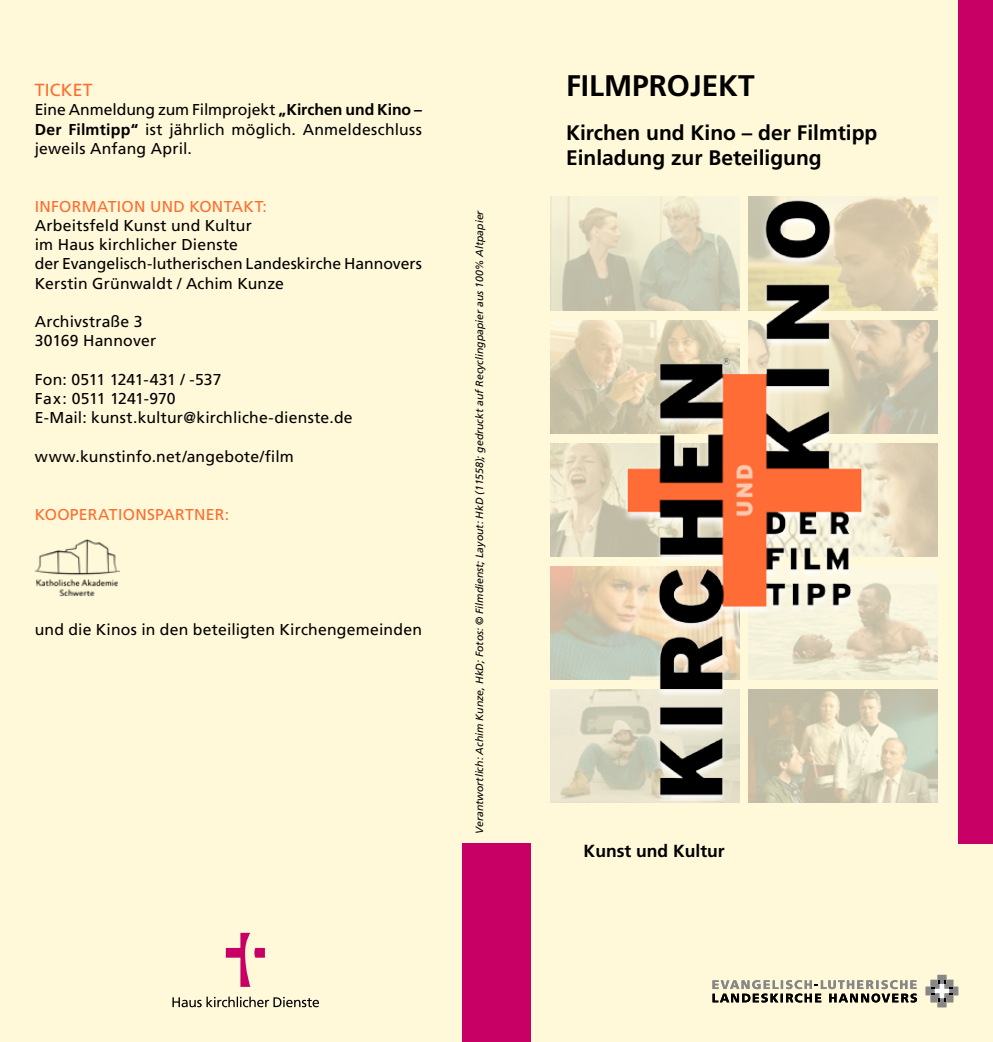
<style>
.page{position:relative;width:993px;height:1042px;background:#fff}
.page>*{position:absolute;margin:0;border:0;box-sizing:border-box;transform-origin:0 0}
.t1{font:700 29.75px "Frutiger LT Com";color:#000}
.t2{font:700 21px/25.2px "Frutiger LT Com";color:#000}
.t3{font:700 17.5px "Frutiger LT Com";color:#000}
.t4{font:17.5px "Frutiger LT Com";letter-spacing:.015em;color:#ff6c2e}
.t5{font:15.75px/19.2px "Frutiger LT Com";letter-spacing:.01em;color:#000}
.t6{font:15.75px "Frutiger LT Com";letter-spacing:.02em;color:#ff6c2e}
.t7{font:italic 10.5px "Frutiger LT Com";color:#000}
.s1{font-weight:700}
</style>
<div class="page">
<div style="left:0;top:0;width:992px;height:1042px;background:#fff8d9"></div>
<div style="left:461px;top:843px;width:35px;height:199px;background:#c80065"></div>
<svg style="left:172px;top:996px;width:147px;height:11px"></svg>
<svg style="left:226px;top:933px;width:39px;height:54px"></svg>
<div style="left:957px;top:0;width:35px;height:843px;background:#c80065"></div>
<div style="left:496px;top:843px;width:35px;height:199px;background:#c80065"></div>
<svg style="left:925px;top:975px;width:32px;height:32px"></svg>
<svg style="left:712px;top:980px;width:204px;height:22px"></svg>
<img style="left:551px;top:197px;width:68px;height:113px">
<img style="left:551px;top:320px;width:68px;height:113px">
<img style="left:551px;top:443px;width:68px;height:113px">
<img style="left:551px;top:689px;width:188px;height:113px">
<img style="left:869px;top:197px;width:67px;height:113px">
<img style="left:869px;top:320px;width:67px;height:113px">
<img style="left:869px;top:443px;width:67px;height:113px">
<img style="left:869px;top:583px;width:67px;height:96px">
<img style="left:748px;top:689px;width:188px;height:113px">
<img style="left:619px;top:196px;width:250px;height:604px">
<img style="left:35px;top:539px;width:85px;height:57px">
<p class="t4" style="left:35px;top:80px;width:59px">TICKET</p>
<p class="t5" style="left:35px;top:100px;width:388px;text-align:justify">Eine Anmeldung zum Filmprojekt <span class="s1">„Kirchen und Kino – Der Filmtipp“</span> ist jährlich möglich. Anmeldeschluss jeweils Anfang April.</p>
<p class="t6" style="left:35px;top:197px;width:233px">INFORMATION UND KONTAKT:</p>
<p class="t5" style="left:35px;top:216px;width:388px">Arbeitsfeld Kunst und Kultur<br>im Haus kirchlicher Dienste<br>der Evangelisch-lutherischen Landeskirche Hannovers Kerstin Grünwaldt / Achim Kunze</p>
<p class="t5" style="left:35px;top:312px;width:123px">Archivstraße 3<br>30169 Hannover</p>
<p class="t5" style="left:35px;top:370px;width:319px">Fon: 0511 1241-431 / -537<br>Fax: 0511 1241-970<br>E-Mail: kunst.kultur@kirchliche-dienste.de</p>
<p class="t5" style="left:35px;top:447px;width:260px">www.kunstinfo.net/angebote/film</p>
<p class="t6" style="left:35px;top:505px;width:196px">KOOPERATIONSPARTNER:</p>
<p class="t5" style="left:35px;top:620px;width:388px">und die Kinos in den beteiligten Kirchengemeinden</p>
<p class="t7" style="left:473px;top:833px;width:625px;rotate:-90deg">Verantwortlich: Achim Kunze, HkD; Fotos: © Filmdienst; Layout: HkD (11558); gedruckt auf Recyclingpapier aus 100% Altpapier</p>
<h1 class="t1" style="left:566px;top:68px;width:190px">FILMPROJEKT</h1>
<h2 class="t2" style="left:566px;top:120px;width:313px">Kirchen und Kino – der Filmtipp<br>Einladung zur Beteiligung</h2>
<p class="t3" style="left:583px;top:840px;width:142px">Kunst und Kultur</p>
</div>
